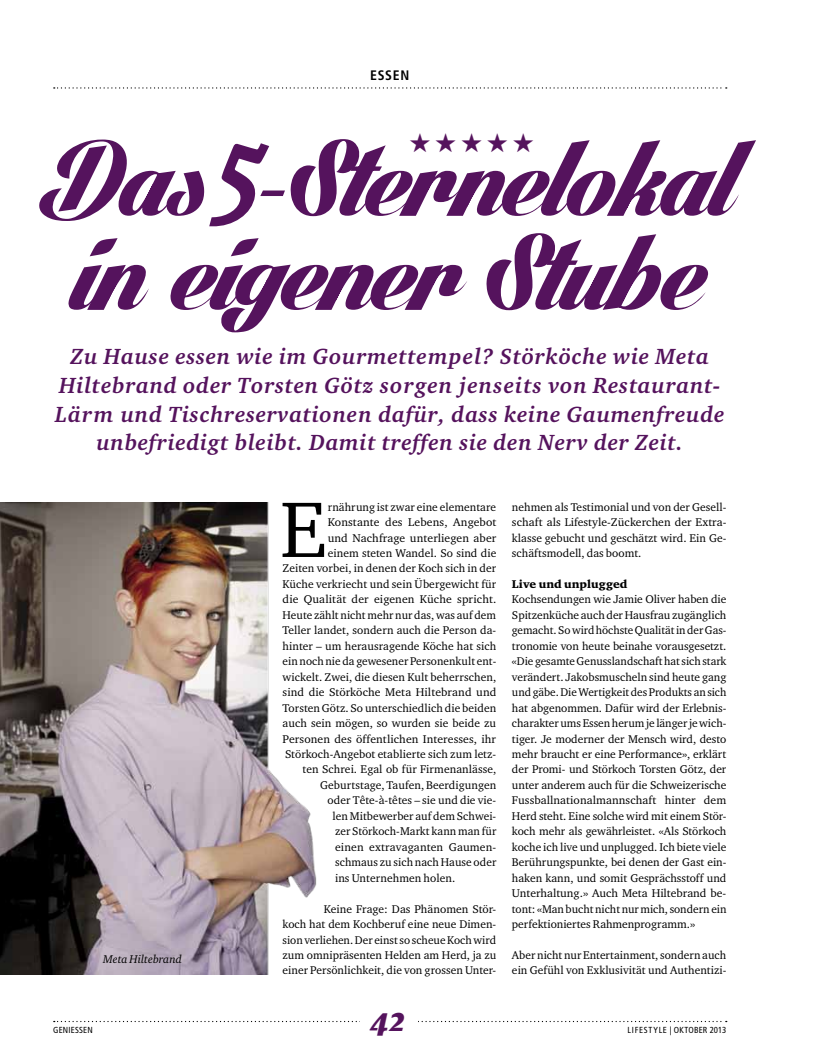
<style>
.page{position:relative;width:815px;height:1063px;background:#fff}
.page>*{position:absolute;margin:0;border:0;box-sizing:border-box;transform-origin:0 0}
.t1{font:112.5px/94px "Lighthouse Personal Use";letter-spacing:-.01em;color:#55135d}
.t2{font:80.62px "Charter ITC";color:#000}
.t3{font:35px "Sprint";color:#55135d;scale:.84 1}
.t4{font:italic 700 22.5px/28.8px "Charter ITC";letter-spacing:.03em;color:#55135d;text-align:center}
.t5{font:700 condensed 13.75px "Frutiger LT Std";color:#000}
.t6{font:11.5px/15.5px "Charter ITC";letter-spacing:.005em;color:#000;text-align:justify}
.t7{font:11.5px "Charter ITC Blac";letter-spacing:.005em;color:#000}
.t8{font:11.5px "Charter ITC Regu Ital OS";letter-spacing:.005em;color:#000}
.t9{font:condensed 8.75px "Frutiger LT Std";letter-spacing:.05em;color:#000}
.t10{font:condensed 8.75px "Frutiger LT Std";letter-spacing:.025em;color:#000}
.s1{font-family:"Delphin LT Std 1";font-size:131.25px}
</style>
<div class="page">
<svg style="left:54px;top:87px;width:673px;height:2px"></svg>
<svg style="left:54px;top:1021px;width:673px;height:1px"></svg>
<svg style="left:209px;top:143px;width:61px;height:84px"></svg>
<div style="left:360px;top:1005px;width:57px;height:58px;background:#fff"></div>
<img style="left:0;top:503px;width:317px;height:471px">
<p class="t5" style="left:370px;top:67px;width:41px">ESSEN</p>
<h1 class="t1" style="left:39px;top:132px;width:697px">Das<span class="s1">5</span>-Sternelokal in eigener Stube</h1>
<p class="t4" style="left:55px;top:342px;width:671px">Zu Hause essen wie im Gourmettempel? Störköche wie Meta Hiltebrand oder Torsten Götz sorgen jenseits von Restaurant-Lärm und Tischreservationen dafür, dass keine Gaumenfreude unbefriedigt bleibt. Damit treffen sie den Nerv der Zeit.</p>
<h2 class="t2" style="left:280px;top:479px;width:48px">E</h2>
<p class="t6" style="left:328px;top:499px;width:170px">rnährung ist zwar eine elementare</p>
<p class="t6" style="left:512px;top:499px;width:216px">nehmen als Testimonial und von der Gesell&shy;schaft als Lifestyle-Zückerchen der Extra&shy;klasse gebucht und geschätzt wird. Ein Ge&shy;schäftsmodell, das boomt.</p>
<p class="t7" style="left:512px;top:577px;width:117px">Live und unplugged</p>
<p class="t6" style="left:512px;top:591px;width:216px">Kochsendungen wie Jamie Oliver haben die Spitzenküche auch der Hausfrau zugänglich gemacht. So wird höchste Qualität in der Gas&shy;tronomie von heute beinahe vorausgesetzt. «Die gesamte Genusslandschaft hat sich stark verändert. Jakobsmuscheln sind heute gang und gäbe. Die Wertigkeit des Produkts an sich hat abgenommen. Dafür wird der Erlebnis&shy;charakter ums Essen herum je länger je wich&shy;tiger. Je moderner der Mensch wird, desto mehr braucht er eine Performance», erklärt der Promi- und Störkoch Torsten Götz, der unter anderem auch für die Schweizerische Fussballnationalmannschaft hinter dem Herd steht. Eine solche wird mit einem Stör&shy;koch mehr als gewährleistet. «Als Störkoch koche ich live und unplugged. Ich biete viele Berührungspunkte, bei denen der Gast ein&shy;haken kann, und somit Gesprächsstoff und Unterhaltung.» Auch Meta Hiltebrand be&shy;tont: «Man bucht nicht nur mich, sondern ein perfektioniertes Rahmenprogramm.»</p>
<p class="t6" style="left:512px;top:947px;width:216px">Aber nicht nur Entertainment, sondern auch ein Gefühl von Exklusivität und Authentizi-</p>
<p class="t6" style="left:328px;top:514px;width:170px">Konstante des Lebens, Angebot</p>
<p class="t6" style="left:328px;top:530px;width:170px">und Nachfrage unterliegen aber</p>
<p class="t6" style="left:328px;top:545px;width:170px">einem steten Wandel. So sind die</p>
<p class="t6" style="left:283px;top:560px;width:215px">Zeiten vorbei, in denen der Koch sich in der</p>
<p class="t6" style="left:283px;top:576px;width:215px">Küche verkriecht und sein Übergewicht für</p>
<p class="t6" style="left:283px;top:591px;width:215px">die Qualität der eigenen Küche spricht.</p>
<p class="t6" style="left:283px;top:607px;width:215px">Heute zählt nicht mehr nur das, was auf dem</p>
<p class="t6" style="left:283px;top:622px;width:215px">Teller landet, sondern auch die Person da-</p>
<p class="t6" style="left:283px;top:638px;width:215px">hinter – um herausragende Köche hat sich</p>
<p class="t6" style="left:283px;top:653px;width:215px">ein noch nie da gewesener Personenkult ent-</p>
<p class="t6" style="left:283px;top:669px;width:215px">wickelt. Zwei, die diesen Kult beherrschen,</p>
<p class="t6" style="left:283px;top:684px;width:215px">sind die Störköche Meta Hiltebrand und</p>
<p class="t6" style="left:283px;top:700px;width:215px">Torsten Götz. So unterschiedlich die beiden</p>
<p class="t6" style="left:283px;top:715px;width:215px">auch sein mögen, so wurden sie beide zu</p>
<p class="t6" style="left:283px;top:731px;width:215px">Personen des öffentlichen Interesses, ihr</p>
<p class="t6" style="left:285px;top:746px;width:213px">Störkoch-Angebot etablierte sich zum letz-</p>
<p class="t6" style="left:303px;top:761px;width:195px">ten Schrei. Egal ob für Firmenanlässe,</p>
<p class="t6" style="left:320px;top:777px;width:178px">Geburtstage, Taufen, Beerdigungen</p>
<p class="t6" style="left:328px;top:792px;width:170px">oder Tête-à-têtes – sie und die vie-</p>
<p class="t6" style="left:333px;top:808px;width:165px">len Mitbewerber auf dem Schwei-</p>
<p class="t6" style="left:335px;top:823px;width:163px">zer Störkoch-Markt kann man für</p>
<p class="t6" style="left:335px;top:839px;width:163px">einen extravaganten Gaumen-</p>
<p class="t6" style="left:335px;top:854px;width:163px">schmaus zu sich nach Hause oder</p>
<p class="t6" style="left:335px;top:870px;width:122px">ins Unternehmen holen.</p>
<p class="t6" style="left:283px;top:901px;width:215px;text-indent:41px">Keine Frage: Das Phänomen Stör&shy;koch hat dem Kochberuf eine neue Dimen&shy;sion verliehen. Der einst so scheue Koch wird zum omnipräsenten Helden am Herd, ja zu einer Persönlichkeit, die von grossen Unter-</p>
<h3 class="t3" style="left:372px;top:999px;width:42px">42</h3>
<p class="t8" style="left:103px;top:952px;width:80px">Meta Hiltebrand</p>
<p class="t10" style="left:53px;top:1024px;width:41px">GENIESSEN</p>
<p class="t9" style="left:628px;top:1024px;width:100px">LIFESTYLE | OKTOBER 2013</p>
</div>
